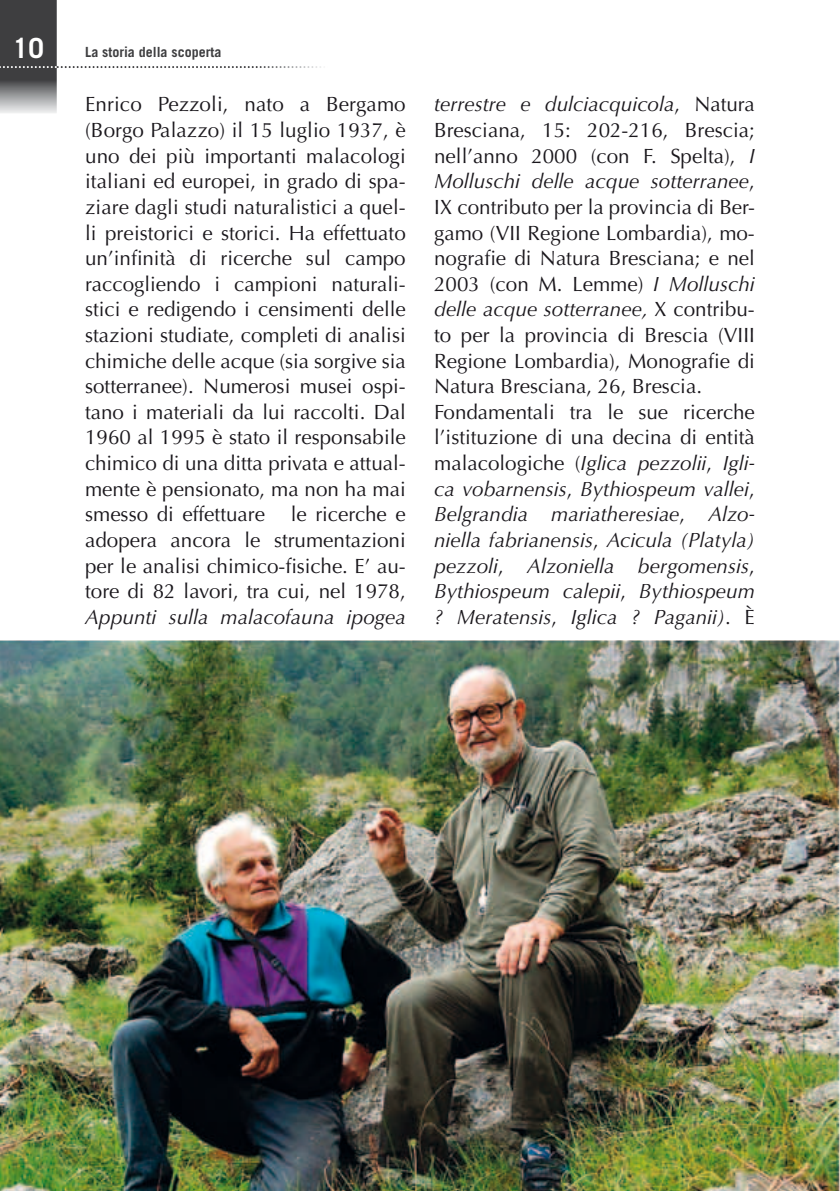
<style>
.page{position:relative;width:840px;height:1191px;background:#fff}
.page>*{position:absolute;margin:0;border:0;box-sizing:border-box;transform-origin:0 0}
.t1{font:700 27.8px "Trade Gothic";color:#fff}
.t2{font:20.6px/25.6px "Optima";color:#1a171c;text-align:justify}
.t3{font:italic 20.6px "Optima";color:#1a171c}
.t4{font:700 14px "Trade Gothic";color:#3e3e40}
.s1{font-style:italic}
</style>
<div class="page">
<svg style="left:0;top:0;width:321px;height:113px"></svg>
<img style="left:0;top:641px;width:839px;height:550px">
<h1 class="t1" style="left:13px;top:31px;width:32px">10</h1>
<p class="t4" style="left:85px;top:43px;width:138px">La storia della scoperta</p>
<p class="t2" style="left:85px;top:92px;width:322px">Enrico Pezzoli, nato a Bergamo (Borgo Palazzo) il 15 luglio 1937, è uno dei più importanti malacologi italiani ed europei, in grado di spa&shy;ziare dagli studi naturalistici a quel&shy;li preistorici e storici. Ha effettuato un’infinità di ricerche sul campo raccogliendo i campioni naturali&shy;stici e redigendo i censimenti delle stazioni studiate, completi di analisi chimiche delle acque (sia sorgive sia sotterranee). Numerosi musei ospi&shy;tano i materiali da lui raccolti. Dal 1960 al 1995 è stato il responsabile chimico di una ditta privata e attual&shy;mente è pensionato, ma non ha mai smesso di effettuare le ricerche e adopera ancora le strumentazioni per le analisi chimico-fisiche. E’ au&shy;tore di 82 lavori, tra cui, nel 1978,</p>
<p class="t3" style="left:85px;top:604px;width:322px">Appunti sulla malacofauna ipogea</p>
<p class="t2" style="left:434px;top:92px;width:322px;text-align:left"><span class="s1">terrestre e dulciacquicola</span>, Natura Bresciana, 15: 202-216, Brescia; nell’anno 2000 (con F. Spelta), <span class="s1">I Molluschi delle acque sotterranee</span>, IX contributo per la provincia di Ber&shy;gamo (VII Regione Lombardia), mo&shy;nografie di Natura Bresciana; e nel 2003 (con M. Lemme) <span class="s1">I Molluschi delle acque sotterranee,</span> X contribu&shy;to per la provincia di Brescia (VIII Regione Lombardia), Monografie di Natura Bresciana, 26, Brescia.<br>Fondamentali tra le sue ricerche l’istituzione di una decina di entità malacologiche (<span class="s1">Iglica pezzolii</span>, <span class="s1">Igli&shy;ca vobarnensis</span>, <span class="s1">Bythiospeum vallei</span>, <span class="s1">Belgrandia mariatheresiae</span>, <span class="s1">Alzo&shy;niella fabrianensis</span>, <span class="s1">Acicula (Platyla) pezzoli</span>, <span class="s1">Alzoniella bergomensis</span>, <span class="s1">Bythiospeum calepii</span>, <span class="s1">Bythiospeum ? Meratensis</span>, <span class="s1">Iglica ? Paganii)</span>. È</p>
</div>
